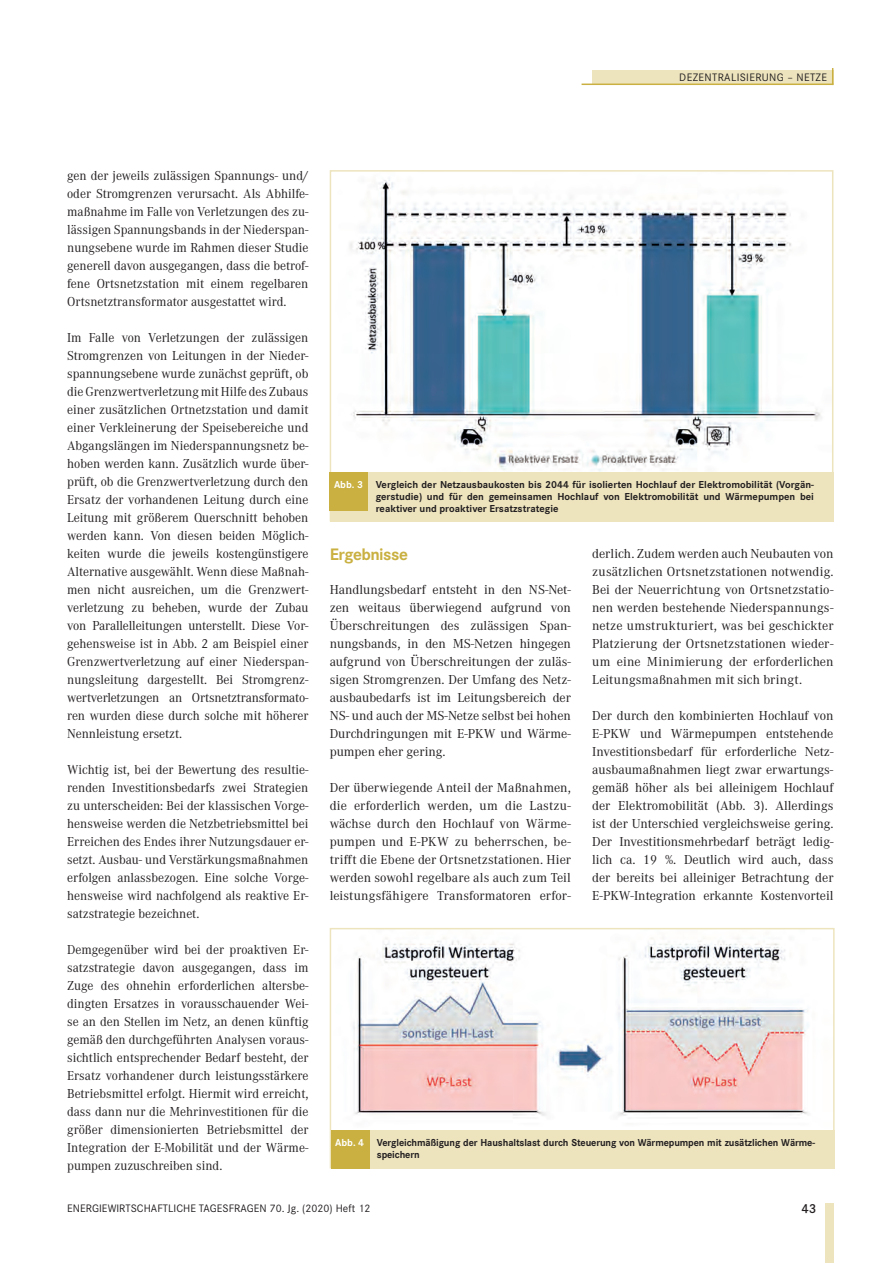
<style>
.page{position:relative;width:893px;height:1263px;background:#fff}
.page>*{position:absolute;margin:0;border:0;box-sizing:border-box;transform-origin:0 0}
.t1{font:700 17.25px "Corporate S";letter-spacing:-.03em;color:#c9b040}
.t2{font:13.5px/18px "Corporate A";color:#231f20;text-align:justify}
.t3{font:600 13.5px "Corporate S";color:#231f20}
.t4{font:11.25px "Corporate S";letter-spacing:.005em;color:#231f20}
.t5{font:11.25px "Corporate S";letter-spacing:.03em;color:#231f20}
.t6{font:700 10.5px/12px "Corporate S";letter-spacing:-.01em;color:#231f20;text-align:justify}
.s1{color:#fff}
</style>
<div class="page">
<div style="left:592px;top:71px;width:241px;height:13px;background:#ede4be"></div>
<hr style="left:582px;top:84px;width:251px;height:1px;background:#c9b040">
<svg style="left:832px;top:68px;width:1px;height:16px"></svg>
<div style="left:825px;top:1203px;width:8px;height:60px;background:#ede4be"></div>
<img style="left:349px;top:179px;width:473px;height:292px">
<div style="left:330px;top:472px;width:503px;height:50px;background:#ede4be"></div>
<div style="left:330px;top:472px;width:38px;height:39px;background:#c9b040"></div>
<img style="left:353px;top:937px;width:455px;height:179px">
<div style="left:330px;top:928px;width:505px;height:240px;border:2px solid #ede4be"></div>
<div style="left:331px;top:1130px;width:504px;height:39px;background:#ede4be"></div>
<div style="left:331px;top:1130px;width:38px;height:39px;background:#c9b040"></div>
<p class="t5" style="left:679px;top:71px;width:149px">DEZENTRALISIERUNG – NETZE</p>
<p class="t2" style="left:67px;top:167px;width:243px">gen der jeweils zulässigen Spannungs- und/ oder Stromgrenzen verursacht. Als Abhilfe&shy;maßnahme im Falle von Verletzungen des zu&shy;lässigen Spannungsbands in der Niederspan&shy;nungsebene wurde im Rahmen dieser Studie generell davon ausgegangen, dass die betrof&shy;fene Ortsnetzstation mit einem regelbaren Ortsnetztransformator ausgestattet wird.</p>
<p class="t2" style="left:67px;top:329px;width:243px">Im Falle von Verletzungen der zulässigen Stromgrenzen von Leitungen in der Nieder&shy;spannungsebene wurde zunächst geprüft, ob die Grenzwertverletzung mit Hilfe des Zubaus einer zusätzlichen Ortnetzstation und damit einer Verkleinerung der Speisebereiche und Abgangslängen im Niederspannungsnetz be&shy;hoben werden kann. Zusätzlich wurde über&shy;prüft, ob die Grenzwertverletzung durch den Ersatz der vorhandenen Leitung durch eine Leitung mit größerem Querschnitt behoben werden kann. Von diesen beiden Möglich&shy;keiten wurde die jeweils kostengünstigere Alternative ausgewählt. Wenn diese Maßnah&shy;men nicht ausreichen, um die Grenzwert&shy;verletzung zu beheben, wurde der Zubau von Parallelleitungen unterstellt. Diese Vor&shy;gehensweise ist in Abb. 2 am Beispiel einer Grenzwertverletzung auf einer Niederspan&shy;nungsleitung dargestellt. Bei Stromgrenz&shy;wertverletzungen an Ortsnetztransformato&shy;ren wurden diese durch solche mit höherer Nennleistung ersetzt.</p>
<p class="t2" style="left:67px;top:761px;width:243px">Wichtig ist, bei der Bewertung des resultie&shy;renden Investitionsbedarfs zwei Strategien zu unterscheiden: Bei der klassischen Vorge&shy;hensweise werden die Netzbetriebsmittel bei Erreichen des Endes ihrer Nutzungsdauer er&shy;setzt. Ausbau- und Verstärkungsmaßnahmen erfolgen anlassbezogen. Eine solche Vorge&shy;hensweise wird nachfolgend als reaktive Er&shy;satzstrategie bezeichnet.</p>
<p class="t2" style="left:67px;top:941px;width:243px">Demgegenüber wird bei der proaktiven Er&shy;satzstrategie davon ausgegangen, dass im Zuge des ohnehin erforderlichen altersbe&shy;dingten Ersatzes in vorausschauender Wei&shy;se an den Stellen im Netz, an denen künftig gemäß den durchgeführten Analysen voraus&shy;sichtlich entsprechender Bedarf besteht, der Ersatz vorhandener durch leistungsstärkere Betriebsmittel erfolgt. Hiermit wird erreicht, dass dann nur die Mehrinvestitionen für die größer dimensionierten Betriebsmittel der Integration der E-Mobilität und der Wärme&shy;pumpen zuzuschreiben sind.</p>
<p class="t6" style="left:376px;top:479px;width:440px;text-indent:-42px"><span class="s1">Abb. 3</span> Vergleich der Netzausbaukosten bis 2044 für isolierten Hochlauf der Elektromobilität (Vorgän&shy;gerstudie) und für den gemeinsamen Hochlauf von Elektromobilität und Wärmepumpen bei reaktiver und proaktiver Ersatzstrategie</p>
<p class="t1" style="left:330px;top:544px;width:80px">Ergebnisse</p>
<p class="t2" style="left:330px;top:581px;width:243px">Handlungsbedarf entsteht in den NS-Net&shy;zen weitaus überwiegend aufgrund von Überschreitungen des zulässigen Span&shy;nungsbands, in den MS-Netzen hingegen aufgrund von Überschreitungen der zuläs&shy;sigen Stromgrenzen. Der Umfang des Netz&shy;ausbaubedarfs ist im Leitungsbereich der NS- und auch der MS-Netze selbst bei hohen Durchdringungen mit E-PKW und Wärme&shy;pumpen eher gering.</p>
<p class="t2" style="left:330px;top:779px;width:243px">Der überwiegende Anteil der Maßnahmen, die erforderlich werden, um die Lastzu&shy;wächse durch den Hochlauf von Wärme&shy;pumpen und E-PKW zu beherrschen, be&shy;trifft die Ebene der Ortsnetzstationen. Hier werden sowohl regelbare als auch zum Teil leistungsfähigere Transformatoren erfor-</p>
<p class="t2" style="left:592px;top:545px;width:243px">derlich. Zudem werden auch Neubauten von zusätzlichen Ortsnetzstationen notwendig.<br>Bei der Neuerrichtung von Ortsnetzstatio&shy;nen werden bestehende Niederspannungs&shy;netze umstrukturiert, was bei geschickter Platzierung der Ortsnetzstationen wieder&shy;um eine Minimierung der erforderlichen Leitungsmaßnahmen mit sich bringt.</p>
<p class="t2" style="left:592px;top:707px;width:243px">Der durch den kombinierten Hochlauf von E-PKW und Wärmepumpen entstehende Investitionsbedarf für erforderliche Netz&shy;ausbaumaßnahmen liegt zwar erwartungs&shy;gemäß höher als bei alleinigem Hochlauf der Elektromobilität (Abb. 3). Allerdings ist der Unterschied vergleichsweise gering.<br>Der Investitionsmehrbedarf beträgt ledig&shy;lich ca. 19 %. Deutlich wird auch, dass der bereits bei alleiniger Betrachtung der E-PKW-Integration erkannte Kostenvorteil</p>
<p class="t6" style="left:377px;top:1137px;width:440px;text-indent:-42px"><span class="s1">Abb. 4</span> Vergleichmäßigung der Haushaltslast durch Steuerung von Wärmepumpen mit zusätzlichen Wärme&shy;speichern</p>
<p class="t4" style="left:67px;top:1202px;width:305px">ENERGIEWIRTSCHAFTLICHE TAGESFRAGEN 70. Jg. (2020) Heft 12</p>
<p class="t3" style="left:801px;top:1201px;width:16px">43</p>
</div>
